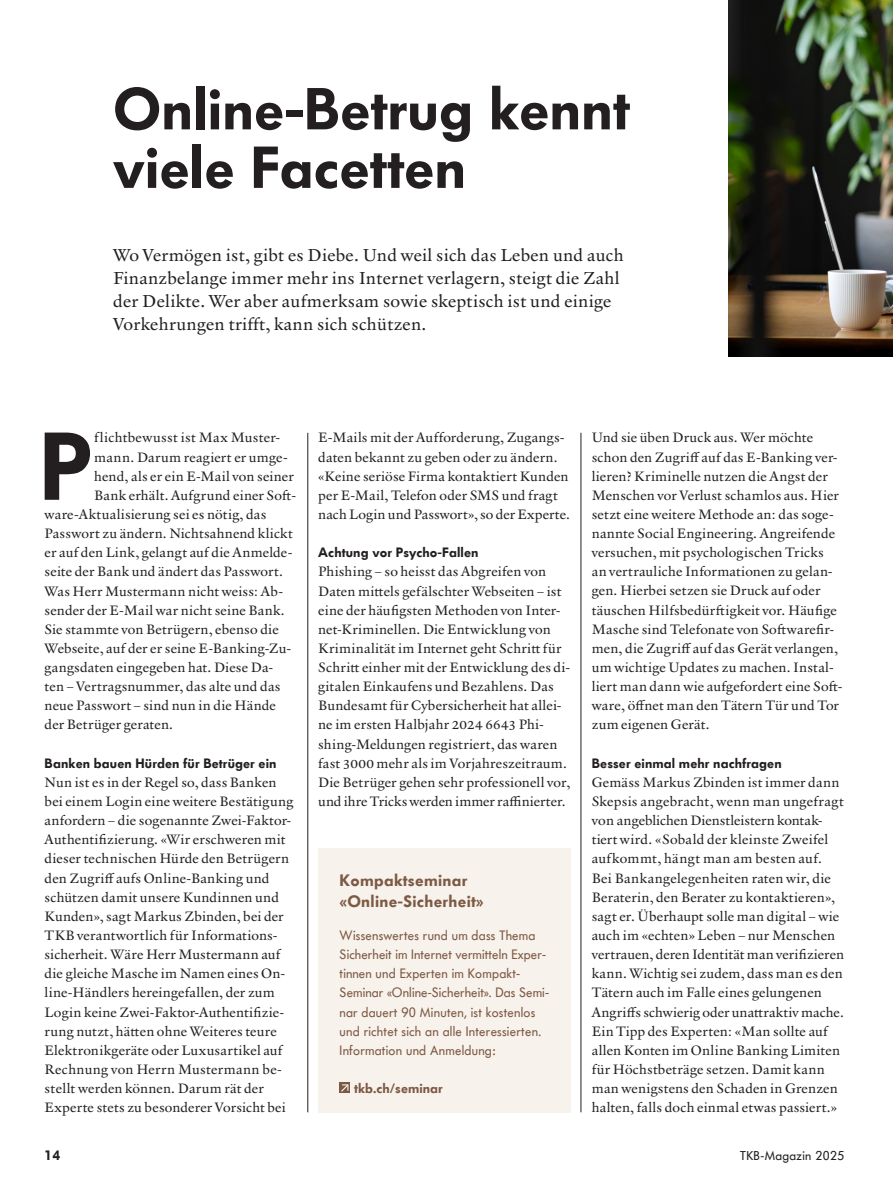
<style>
.page{position:relative;width:893px;height:1191px;background:#fff}
.page>*{position:absolute;margin:0;border:0;box-sizing:border-box;transform-origin:0 0}
.t1{font:600 95.25px "Futura BQ";color:#231f20}
.t2{font:600 58.5px/58.5px "Futura BQ";color:#231f20}
.t3{font:17.7px/23.2px "Verdigris MVB Pro Text";letter-spacing:.02em;color:#231f20}
.t4{font:600 16.5px/20.2px "Futura BQ";letter-spacing:.02em;color:#7c5943}
.t5{font:13.8px/19.2px "Verdigris MVB Pro Text";letter-spacing:.015em;color:#231f20}
.t6{font:13.5px/19.2px "Futura BQ";letter-spacing:.02em;color:#7c5943}
.t7{font:600 13.5px "Futura BQ";letter-spacing:.01em;color:#231f20}
.t8{font:600 13.5px "Futura BQ";letter-spacing:.005em;color:#7c5943}
.t9{font:12.75px "Futura BQ";letter-spacing:.03em;color:#231f20}
</style>
<div class="page">
<div style="left:318px;top:848px;width:252px;height:265px;background:#f8f2ec"></div>
<svg style="left:340px;top:1082px;width:10px;height:11px"></svg>
<svg style="left:341px;top:1084px;width:7px;height:7px"></svg>
<hr style="left:581px;top:433px;width:1px;height:679px;background:#231f20">
<hr style="left:308px;top:433px;width:1px;height:679px;background:#231f20">
<img style="left:729px;top:0;width:164px;height:356px">
<h2 class="t2" style="left:113px;top:79px;width:518px">Online-Betrug kennt viele Facetten</h2>
<p class="t3" style="left:113px;top:242px;width:512px">Wo Vermögen ist, gibt es Diebe. Und weil sich das Leben und auch Finanzbelange immer mehr ins Internet verlagern, steigt die Zahl der Delikte. Wer aber aufmerksam sowie skeptisch ist und einige Vorkehrungen trifft, kann sich schützen.</p>
<h1 class="t1" style="left:39px;top:404px;width:56px">P</h1>
<p class="t5" style="left:94px;top:427px;width:187px">flichtbewusst ist Max Muster-</p>
<p class="t5" style="left:94px;top:447px;width:195px">mann. Darum reagiert er umge-</p>
<p class="t5" style="left:94px;top:466px;width:201px">hend, als er ein E-Mail von seiner</p>
<p class="t5" style="left:94px;top:485px;width:203px">Bank erhält. Aufgrund einer Soft-</p>
<p class="t5" style="left:45px;top:504px;width:223px">ware-Aktualisierung sei es nötig, das</p>
<p class="t5" style="left:45px;top:523px;width:250px">Passwort zu ändern. Nichtsahnend klickt</p>
<p class="t5" style="left:45px;top:542px;width:249px">er auf den Link, gelangt auf die Anmelde-</p>
<p class="t5" style="left:45px;top:561px;width:240px">seite der Bank und ändert das Passwort.</p>
<p class="t5" style="left:45px;top:580px;width:240px">Was Herr Mustermann nicht weiss: Ab-</p>
<p class="t5" style="left:45px;top:600px;width:242px">sender der E-Mail war nicht seine Bank.</p>
<p class="t5" style="left:45px;top:619px;width:236px">Sie stammte von Betrügern, ebenso die</p>
<p class="t5" style="left:45px;top:638px;width:248px">Webseite, auf der er seine E-Banking-Zu-</p>
<p class="t5" style="left:45px;top:657px;width:230px">gangsdaten eingegeben hat. Diese Da-</p>
<p class="t5" style="left:45px;top:676px;width:237px">ten – Vertragsnummer, das alte und das</p>
<p class="t5" style="left:45px;top:695px;width:233px">neue Passwort – sind nun in die Hände</p>
<p class="t5" style="left:45px;top:714px;width:130px">der Betrüger geraten.</p>
<p class="t7" style="left:45px;top:754px;width:233px">Banken bauen Hürden für Betrüger ein</p>
<p class="t5" style="left:45px;top:772px;width:250px">Nun ist es in der Regel so, dass Banken bei einem Login eine weitere Bestätigung anfordern – die sogenannte Zwei-Faktor-Authentifizierung. «Wir erschweren mit dieser technischen Hürde den Betrügern den Zugriff aufs Online-Banking und schützen damit unsere Kundinnen und Kunden», sagt Markus Zbinden, bei der TKB verantwortlich für Informations&shy;sicherheit. Wäre Herr Mustermann auf die gleiche Masche im Namen eines On&shy;line-Händlers hereingefallen, der zum Login keine Zwei-Faktor-Authentifizie&shy;rung nutzt, hätten ohne Weiteres teure Elektronikgeräte oder Luxusartikel auf Rechnung von Herrn Mustermann be&shy;stellt werden können. Darum rät der Experte stets zu besonderer Vorsicht bei</p>
<p class="t5" style="left:318px;top:427px;width:253px">E-Mails mit der Aufforderung, Zugangs&shy;daten bekannt zu geben oder zu ändern. «Keine seriöse Firma kontaktiert Kunden per E-Mail, Telefon oder SMS und fragt nach Login und Passwort», so der Experte.</p>
<p class="t7" style="left:318px;top:544px;width:162px">Achtung vor Psycho-Fallen</p>
<p class="t5" style="left:318px;top:561px;width:253px">Phishing – so heisst das Abgreifen von Daten mittels gefälschter Webseiten – ist eine der häufigsten Methoden von Inter&shy;net-Kriminellen. Die Entwicklung von Kriminalität im Internet geht Schritt für Schritt einher mit der Entwicklung des di&shy;gitalen Einkaufens und Bezahlens. Das Bundesamt für Cybersicherheit hat allei&shy;ne im ersten Halbjahr 2024 6643 Phi&shy;shing-Meldungen registriert, das waren fast 3000 mehr als im Vorjahreszeitraum.<br>Die Betrüger gehen sehr professionell vor, und ihre Tricks werden immer raffinierter.</p>
<p class="t4" style="left:339px;top:870px;width:146px">Kompaktseminar «Online-Sicherheit»</p>
<p class="t6" style="left:340px;top:925px;width:211px">Wissenswertes rund um dass Thema Sicherheit im Internet vermitteln Exper&shy;tinnen und Experten im Kompakt-Seminar «Online-Sicherheit». Das Semi&shy;nar dauert 90 Minuten, ist kostenlos und richtet sich an alle Interessierten.<br>Information und Anmeldung:</p>
<p class="t8" style="left:354px;top:1079px;width:90px">tkb.ch/seminar</p>
<p class="t5" style="left:592px;top:427px;width:252px">Und sie üben Druck aus. Wer möchte schon den Zugriff auf das E-Banking ver&shy;lieren? Kriminelle nutzen die Angst der Menschen vor Verlust schamlos aus. Hier setzt eine weitere Methode an: das soge&shy;nannte Social Engineering. Angreifende versuchen, mit psychologischen Tricks<br>an vertrauliche Informationen zu gelan&shy;gen. Hierbei setzen sie Druck auf oder täuschen Hilfsbedürftigkeit vor. Häufige Masche sind Telefonate von Softwarefir&shy;men, die Zugriff auf das Gerät verlangen, um wichtige Updates zu machen. Instal&shy;liert man dann wie aufgefordert eine Soft&shy;ware, öffnet man den Tätern Tür und Tor zum eigenen Gerät.</p>
<p class="t7" style="left:592px;top:754px;width:191px">Besser einmal mehr nachfragen</p>
<p class="t5" style="left:592px;top:772px;width:254px">Gemäss Markus Zbinden ist immer dann Skepsis angebracht, wenn man ungefragt von angeblichen Dienstleistern kontak&shy;tiert wird. «Sobald der kleinste Zweifel aufkommt, hängt man am besten auf.<br>Bei Bankangelegenheiten raten wir, die Beraterin, den Berater zu kontaktieren», sagt er. Überhaupt solle man digital – wie auch im «echten» Leben – nur Menschen vertrauen, deren Identität man verifizieren kann. Wichtig sei zudem, dass man es den Tätern auch im Falle eines gelungenen Angriffs schwierig oder unattraktiv mache.<br>Ein Tipp des Experten: «Man sollte auf allen Konten im Online Banking Limiten für Höchstbeträge setzen. Damit kann man wenigstens den Schaden in Grenzen halten, falls doch einmal etwas passiert.»</p>
<p class="t7" style="left:45px;top:1146px;width:17px">14</p>
<p class="t9" style="left:740px;top:1146px;width:106px">TKB-Magazin 2025</p>
</div>
